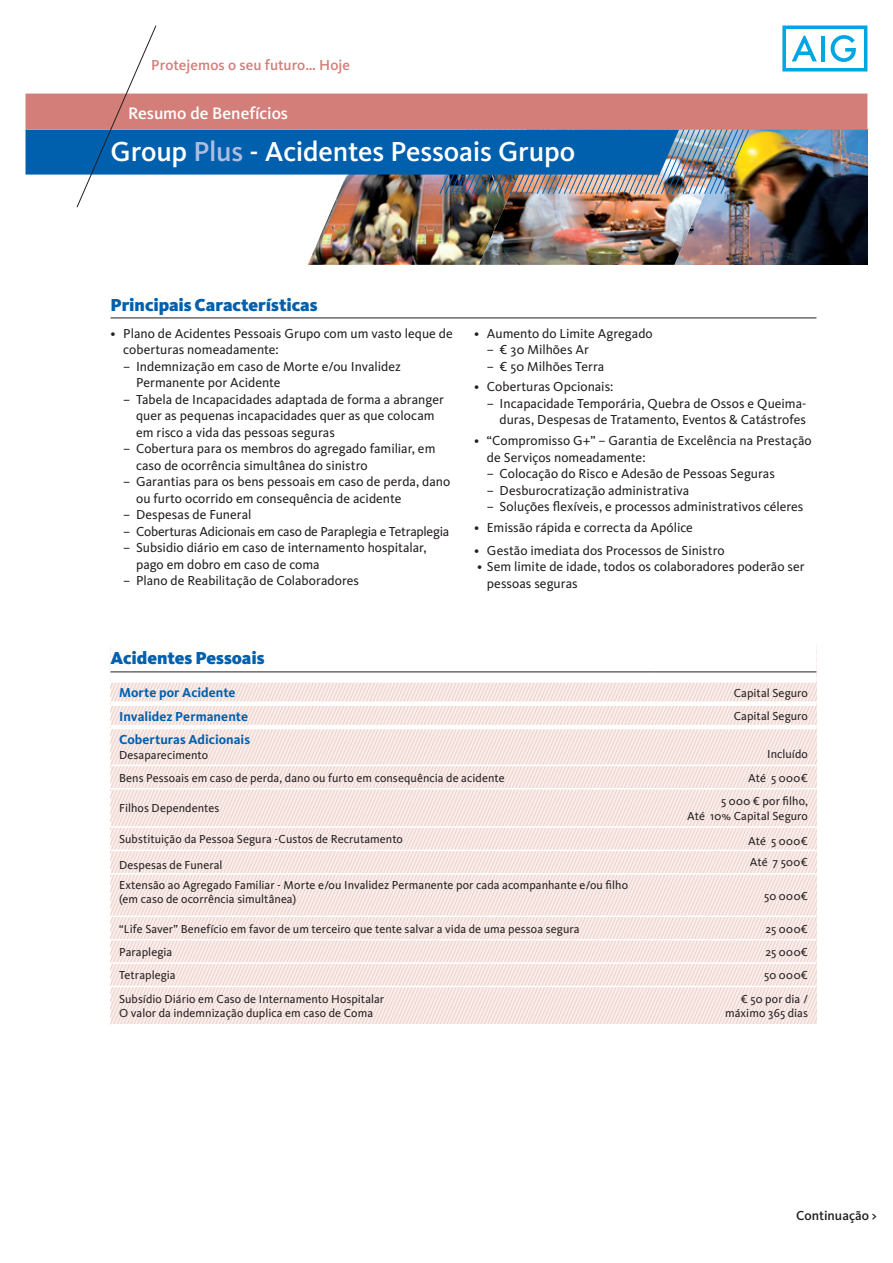
<style>
.page{position:relative;width:893px;height:1263px;background:#fff}
.page>*{position:absolute;margin:0;border:0;box-sizing:border-box;transform-origin:0 0}
.t1{font:500 28.5px "Kievit Pro";letter-spacing:-.01em;color:#fff}
.Main_subhead{font:900 18px "Kievit Pro";letter-spacing:-.005em;color:#0160ae}
.Table_Main_subhead{font:900 18px "Kievit Pro";letter-spacing:-.005em;color:#0160ae}
.t2{font:500 17.25px "Kievit Pro";color:#fff}
.t3{font:500 15px "Kievit Pro";color:#d47e7a}
.Bullets_level_2{font:13.5px/16.5px "Kievit Pro";color:#231f20}
.Bullets{font:13.5px/16.5px "Kievit Pro";color:#231f20}
.Table_header{font:700 13.5px "Kievit Pro";color:#0160ae}
.Bullets_level_2-2{font:13.5px "Kievit Pro";letter-spacing:-.02em;color:#231f20}
.t4{font:500 13.5px "Kievit Pro";color:#231f20}
.Table_text{font:12px/14.4px "Kievit Pro";letter-spacing:.005em;color:#231f20}
.Table_sums{font:12px/14.4px "Kievit Pro";letter-spacing:.005em;color:#231f20;text-align:right}
.Table_header-2{font:12px "Kievit Pro";letter-spacing:.005em;color:#231f20}
.s1{color:#aebde0}
</style>
<div class="page">
<hr style="left:111px;top:318px;width:705px;height:1px;background:#231f20">
<svg style="left:111px;top:683px;width:349px;height:341px;background:#f5e5e1"></svg>
<svg style="left:460px;top:683px;width:356px;height:341px;background:#f5e5e1"></svg>
<img style="left:26px;top:25px;width:841px;height:240px">
<svg style="left:111px;top:671px;width:705px;height:1px"></svg>
<div style="left:111px;top:701px;width:544px;height:5px;background:#fff"></div>
<div style="left:655px;top:701px;width:161px;height:5px;background:#fff"></div>
<hr style="left:111px;top:725px;width:544px;height:4px;background:#fff">
<hr style="left:655px;top:725px;width:161px;height:4px;background:#fff">
<hr style="left:111px;top:672px;width:544px;height:1px;background:#231f20">
<hr style="left:655px;top:672px;width:161px;height:1px;background:#231f20">
<hr style="left:111px;top:788px;width:544px;height:1px;background:#fff">
<hr style="left:655px;top:788px;width:161px;height:1px;background:#fff">
<hr style="left:111px;top:826px;width:544px;height:2px;background:#fff">
<hr style="left:655px;top:826px;width:161px;height:2px;background:#fff">
<hr style="left:111px;top:850px;width:544px;height:1px;background:#fff">
<hr style="left:655px;top:850px;width:161px;height:1px;background:#fff">
<hr style="left:111px;top:873px;width:544px;height:1px;background:#fff">
<hr style="left:655px;top:873px;width:161px;height:1px;background:#fff">
<hr style="left:111px;top:915px;width:544px;height:2px;background:#fff">
<hr style="left:655px;top:915px;width:161px;height:2px;background:#fff">
<hr style="left:111px;top:939px;width:544px;height:1px;background:#fff">
<hr style="left:655px;top:939px;width:161px;height:1px;background:#fff">
<hr style="left:111px;top:962px;width:544px;height:2px;background:#fff">
<hr style="left:655px;top:962px;width:161px;height:2px;background:#fff">
<hr style="left:111px;top:986px;width:544px;height:1px;background:#fff">
<hr style="left:655px;top:986px;width:161px;height:1px;background:#fff">
<hr style="left:111px;top:765px;width:544px;height:1px;background:#fff">
<hr style="left:655px;top:765px;width:161px;height:1px;background:#fff">
<p class="t3" style="left:151px;top:56px;width:200px">Protejemos o seu futuro… Hoje</p>
<p class="t2" style="left:128px;top:103px;width:162px">Resumo de Benefícios</p>
<h1 class="t1" style="left:111px;top:134px;width:466px">Group <span class="s1">Plus</span> - Acidentes Pessoais Grupo</h1>
<p class="Main_subhead" style="left:111px;top:294px;width:208px">Principais Características</p>
<p class="Bullets" style="left:123px;top:325px;width:331px;text-indent:-13px">• Plano de Acidentes Pessoais Grupo com um vasto leque de coberturas nomeadamente:</p>
<p class="Bullets_level_2" style="left:136px;top:358px;width:266px;text-indent:-13px">– Indemnização em caso de Morte e/ou Invalidez<br>Permanente por Acidente</p>
<p class="Bullets_level_2" style="left:136px;top:391px;width:309px;text-indent:-13px">– Tabela de Incapacidades adaptada de forma a abranger quer as pequenas incapacidades quer as que colocam em risco a vida das pessoas seguras</p>
<p class="Bullets_level_2" style="left:136px;top:440px;width:301px;text-indent:-13px">– Cobertura para os membros do agregado familiar, em caso de ocorrência simultânea do sinistro</p>
<p class="Bullets_level_2" style="left:136px;top:473px;width:316px;text-indent:-13px">– Garantias para os bens pessoais em caso de perda, dano ou furto ocorrido em consequência de acidente</p>
<p class="Bullets_level_2" style="left:123px;top:506px;width:130px">– Despesas de Funeral</p>
<p class="Bullets_level_2-2" style="left:123px;top:523px;width:327px">– Coberturas Adicionais em caso de Paraplegia e Tetraplegia</p>
<p class="Bullets_level_2" style="left:136px;top:539px;width:292px;text-indent:-13px">– Subsidio diário em caso de internamento hospitalar, pago em dobro em caso de coma</p>
<p class="Bullets_level_2" style="left:123px;top:572px;width:237px">– Plano de Reabilitação de Colaboradores</p>
<p class="Bullets" style="left:474px;top:325px;width:180px">• Aumento do Limite Agregado</p>
<p class="Bullets_level_2" style="left:487px;top:341px;width:104px">– € 30 Milhões Ar</p>
<p class="Bullets_level_2" style="left:487px;top:358px;width:119px">– € 50 Milhões Terra</p>
<p class="Bullets" style="left:474px;top:379px;width:141px">• Coberturas Opcionais:</p>
<p class="Bullets_level_2" style="left:487px;top:395px;width:321px;text-align:right">– Incapacidade Temporária, Quebra de Ossos e Queima&shy;duras, Despesas de Tratamento, Eventos &amp; Catástrofes</p>
<p class="Bullets" style="left:487px;top:432px;width:326px;text-indent:-13px">• “Compromisso G+” – Garantia de Excelência na Prestação de Serviços nomeadamente:</p>
<p class="Bullets_level_2" style="left:487px;top:465px;width:290px">– Colocação do Risco e Adesão de Pessoas Seguras</p>
<p class="Bullets_level_2" style="left:487px;top:482px;width:204px">– Desburocratização administrativa</p>
<p class="Bullets_level_2" style="left:487px;top:498px;width:318px">– Soluções flexíveis, e processos administrativos céleres</p>
<p class="Bullets" style="left:474px;top:519px;width:220px">• Emissão rápida e correcta da Apólice</p>
<p class="Bullets" style="left:474px;top:542px;width:252px">• Gestão imediata dos Processos de Sinistro</p>
<p class="Bullets" style="left:487px;top:558px;width:319px;text-indent:-10px">• Sem limite de idade, todos os colaboradores poderão ser pessoas seguras</p>
<p class="Table_Main_subhead" style="left:111px;top:647px;width:155px">Acidentes Pessoais</p>
<p class="Table_header" style="left:119px;top:684px;width:118px">Morte por Acidente</p>
<p class="Table_sums" style="left:734px;top:685px;width:76px">Capital Seguro</p>
<p class="Table_header" style="left:119px;top:708px;width:130px">Invalidez Permanente</p>
<p class="Table_sums" style="left:734px;top:709px;width:76px">Capital Seguro</p>
<p class="Table_header" style="left:119px;top:731px;width:132px">Coberturas Adicionais</p>
<p class="Table_header-2" style="left:119px;top:747px;width:91px">Desaparecimento</p>
<p class="Table_sums" style="left:767px;top:747px;width:42px">Incluído</p>
<p class="Table_text" style="left:119px;top:770px;width:387px">Bens Pessoais em caso de perda, dano ou furto em consequência de acidente</p>
<p class="Table_sums" style="left:748px;top:770px;width:61px">Até 5 000€</p>
<p class="Table_text" style="left:119px;top:801px;width:102px">Filhos Dependentes</p>
<p class="Table_sums" style="left:687px;top:794px;width:122px">5 000 € por filho,<br>Até 10% Capital Seguro</p>
<p class="Table_text" style="left:119px;top:832px;width:285px">Substituição da Pessoa Segura -Custos de Recrutamento</p>
<p class="Table_sums" style="left:748px;top:834px;width:61px">Até 5 000€</p>
<p class="Table_text" style="left:119px;top:857px;width:105px">Despesas de Funeral</p>
<p class="Table_sums" style="left:750px;top:854px;width:60px">Até 7 500€</p>
<p class="Table_text" style="left:119px;top:878px;width:510px">Extensão ao Agregado Familiar - Morte e/ou Invalidez Permanente por cada acompanhante e/ou filho (em caso de ocorrência simultânea)</p>
<p class="Table_sums" style="left:764px;top:888px;width:45px">50 000€</p>
<p class="Table_text" style="left:119px;top:921px;width:462px">“Life Saver” Benefício em favor de um terceiro que tente salvar a vida de uma pessoa segura</p>
<p class="Table_sums" style="left:765px;top:921px;width:44px">25 000€</p>
<p class="Table_text" style="left:119px;top:945px;width:55px">Paraplegia</p>
<p class="Table_sums" style="left:765px;top:945px;width:44px">25 000€</p>
<p class="Table_text" style="left:119px;top:968px;width:58px">Tetraplegia</p>
<p class="Table_sums" style="left:764px;top:968px;width:45px">50 000€</p>
<p class="Table_text" style="left:119px;top:992px;width:267px">Subsídio Diário em Caso de Internamento Hospitalar<br>O valor da indemnização duplica em caso de Coma</p>
<p class="Table_sums" style="left:725px;top:992px;width:84px">€ 50 por dia / máximo 365 dias</p>
<p class="t4" style="left:796px;top:1208px;width:82px">Continuação &gt;</p>
</div>
